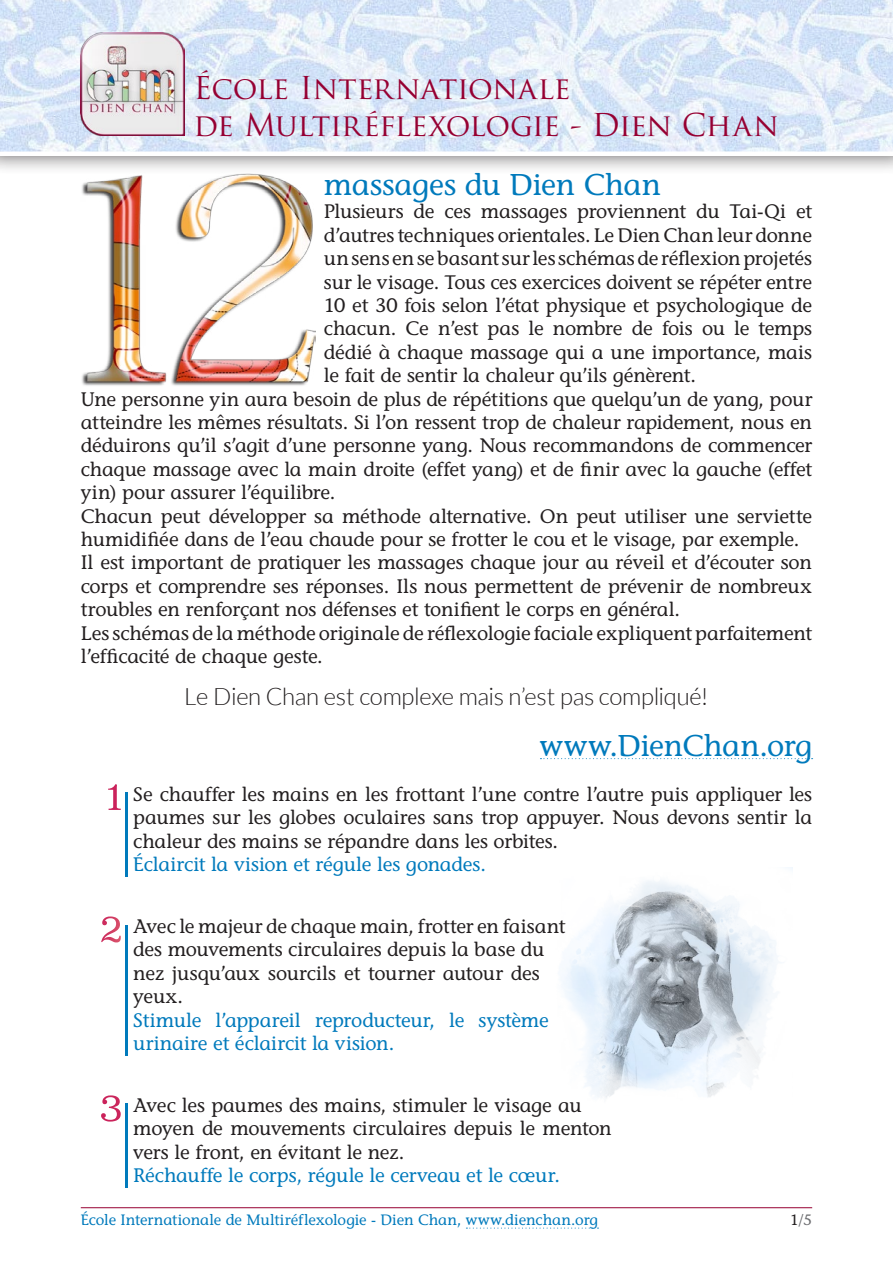
<style>
.page{position:relative;width:893px;height:1263px;background:#fff}
.page>*{position:absolute;margin:0;border:0;box-sizing:border-box;transform-origin:0 0}
.t1{font:30.6px/36.8px "Trajan Pro";letter-spacing:-.02em;color:#960032}
.tit_niv1{font:500 30px "Stone Informal Std";letter-spacing:-.005em;color:#007abc}
.TXpadre_fr{font:500 30px "Stone Informal Std";letter-spacing:-.01em;color:#007abc}
.tx_destacado{font:300 24px "Lato";letter-spacing:-.015em;color:#231f20}
.TXpadre_fr-2{font:500 19.5px/23.4px "Stone Informal Std";letter-spacing:-.01em;color:#231f20;text-align:justify}
.Listx_123_fase{font:500 19.5px/23.4px "Stone Informal Std";letter-spacing:-.005em;color:#007abc}
.t2{font:500 15px "Stone Informal Std";letter-spacing:-.01em;color:#007abc}
.t3{font:500 15px "Stone Informal Std";color:#6c6d70}
.s1{font-family:"Superclarendon";font-weight:300;font-size:37.5px;color:#fff}
.s2{color:#231f20}
</style>
<div class="page">
<div style="left:0;top:0;width:893px;height:175px;background:#231f20;opacity:.7"></div>
<svg style="left:0;top:0;width:893px;height:156px"></svg>
<hr style="left:81px;top:1207px;width:731px;height:1px;background:#960032">
<svg style="left:466px;top:1227px;width:132px;height:2px"></svg>
<svg style="left:540px;top:758px;width:273px;height:1px"></svg>
<hr style="left:126px;top:793px;width:2px;height:60px;background:#007abc">
<hr style="left:126px;top:852px;width:2px;height:24px;background:#007abc">
<hr style="left:126px;top:925px;width:2px;height:83px;background:#007abc">
<hr style="left:126px;top:1008px;width:2px;height:47px;background:#007abc">
<hr style="left:126px;top:1104px;width:2px;height:60px;background:#007abc">
<hr style="left:126px;top:1163px;width:2px;height:24px;background:#007abc">
<img style="left:81px;top:173px;width:234px;height:213px">
<img style="left:81px;top:32px;width:104px;height:104px">
<img style="left:561px;top:868px;width:232px;height:230px">
<p class="t1" style="left:193px;top:69px;width:587px">École Internationale<br>de Multiréflexologie - Dien Chan</p>
<p class="tit_niv1" style="left:324px;top:167px;width:339px">massages du Dien Chan</p>
<p class="TXpadre_fr-2" style="left:324px;top:200px;width:490px">Plusieurs de ces massages proviennent du Tai-Qi et d’autres techniques orientales. Le Dien Chan leur donne un sens en se basant sur les schémas de réflexion projetés sur le visage. Tous ces exercices doivent se répéter entre 10 et 30 fois selon l’état physique et psychologique de chacun. Ce n’est pas le nombre de fois ou le temps dédié à chaque massage qui a une importance, mais le fait de sentir la chaleur qu’ils génèrent.</p>
<p class="TXpadre_fr-2" style="left:81px;top:387px;width:733px">Une personne yin aura besoin de plus de répétitions que quelqu’un de yang, pour atteindre les mêmes résultats. Si l’on ressent trop de chaleur rapidement, nous en déduirons qu’il s’agit d’une personne yang. Nous recommandons de commencer chaque massage avec la main droite (effet yang) et de finir avec la gauche (effet yin) pour assurer l’équilibre.</p>
<p class="TXpadre_fr-2" style="left:81px;top:504px;width:733px">Chacun peut développer sa méthode alternative. On peut utiliser une serviette humidifiée dans de l’eau chaude pour se frotter le cou et le visage, par exemple.</p>
<p class="TXpadre_fr-2" style="left:81px;top:551px;width:733px">Il est important de pratiquer les massages chaque jour au réveil et d’écouter son corps et comprendre ses réponses. Ils nous permettent de prévenir de nombreux troubles en renforçant nos défenses et tonifient le corps en général.</p>
<p class="TXpadre_fr-2" style="left:81px;top:621px;width:733px">Les schémas de la méthode originale de réflexologie faciale expliquent parfaitement l’efficacité de chaque geste.</p>
<p class="tx_destacado" style="left:184px;top:683px;width:526px">Le Dien Chan est complexe mais n’est pas compliqué!</p>
<p class="TXpadre_fr" style="left:540px;top:727px;width:274px">www.DienChan.org</p>
<p class="TXpadre_fr-2" style="left:133px;top:782px;width:680px;text-indent:-27px"><span class="s1">1</span> Se chauffer les mains en les frottant l’une contre l’autre puis appliquer les paumes sur les globes oculaires sans trop appuyer. Nous devons sentir la chaleur des mains se répandre dans les orbites.</p>
<p class="Listx_123_fase" style="left:133px;top:853px;width:354px">Éclaircit la vision et régule les gonades.</p>
<p class="TXpadre_fr-2" style="left:133px;top:915px;width:433px;text-align:left;text-indent:-34px"><span class="s1">2</span> Avec le majeur de chaque main, frotter en faisant des mouvements circulaires depuis la base du nez jusqu’aux sourcils et tourner autour des yeux.</p>
<p class="Listx_123_fase" style="left:133px;top:1008px;width:417px">Stimule l’appareil reproducteur, le système urinaire et éclaircit la vision.</p>
<p class="TXpadre_fr-2" style="left:133px;top:1093px;width:480px;text-align:left;text-indent:-34px"><span class="s1">3</span> Avec les paumes des mains, stimuler le visage au moyen de mouvements circulaires depuis le menton vers le front, en évitant le nez.</p>
<p class="Listx_123_fase" style="left:133px;top:1164px;width:428px">Réchauffe le corps, régule le cerveau et le cœur.</p>
<p class="t2" style="left:81px;top:1211px;width:519px">École Internationale de Multiréflexologie - Dien Chan, www.dienchan.org</p>
<p class="t3" style="left:790px;top:1211px;width:24px"><span class="s2">1</span>/5</p>
</div>
